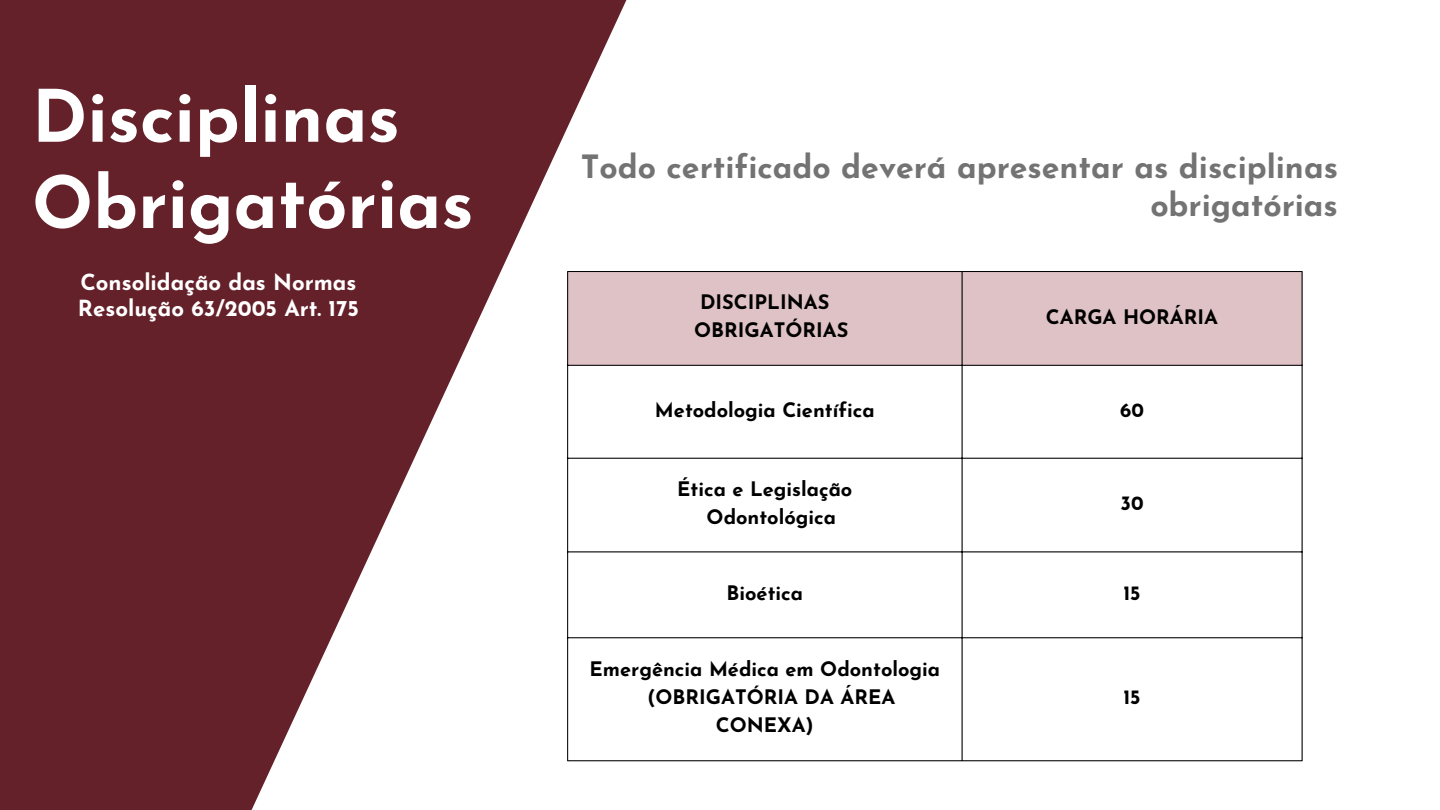
<style>
.page{position:relative;width:1440px;height:810px;background:#fff}
.page>*{position:absolute;margin:0;border:0;box-sizing:border-box;transform-origin:0 0}
.t1{font:700 72px/86.2px "Josefin Sans";color:#fff}
.t2{font:700 32px/38.1px "Josefin Sans";color:#737373;text-align:right}
.t3{font:700 22.2px/25.9px "Josefin Sans";color:#fff}
.t4{font:700 20px/27.8px "Josefin Sans";color:#000}
</style>
<div class="page">
<svg style="left:0;top:0;width:669px;height:810px;fill:#65212a"></svg>
<div style="left:568px;top:272px;width:734px;height:93px;background:#dfc2c5"></div>
<hr style="left:567px;top:272px;width:1px;height:488px;background:#000">
<hr style="left:962px;top:272px;width:1px;height:488px;background:#000">
<hr style="left:1302px;top:272px;width:1px;height:488px;background:#000">
<hr style="left:567px;top:271px;width:735px;height:1px;background:#000">
<hr style="left:567px;top:365px;width:735px;height:1px;background:#000">
<hr style="left:567px;top:458px;width:735px;height:1px;background:#000">
<hr style="left:567px;top:552px;width:735px;height:1px;background:#000">
<hr style="left:567px;top:637px;width:735px;height:1px;background:#000">
<hr style="left:567px;top:760px;width:735px;height:1px;background:#000">
<h1 class="t1" style="left:32px;top:81px;width:443px">Disciplinas<br>Obrigatórias</h1>
<p class="t3" style="left:78px;top:271px;width:282px">Consolidação das Normas<br>Resolução 63/2005 Art. 175</p>
<h2 class="t2" style="left:581px;top:151px;width:759px">Todo certificado deverá apresentar as disciplinas obrigatórias</h2>
<p class="t4" style="left:694px;top:291px;width:156px;text-indent:6px">DISCIPLINAS<br>OBRIGATÓRIAS</p>
<p class="t4" style="left:1046px;top:305px;width:174px">CARGA HORÁRIA</p>
<p class="t4" style="left:655px;top:398px;width:221px">Metodologia Científica</p>
<p class="t4" style="left:1120px;top:398px;width:25px">60</p>
<p class="t4" style="left:707px;top:477px;width:147px;text-indent:-29px">Ética e Legislação<br>Odontológica</p>
<p class="t4" style="left:1120px;top:491px;width:25px">30</p>
<p class="t4" style="left:727px;top:581px;width:78px">Bioética</p>
<p class="t4" style="left:1123px;top:581px;width:19px">15</p>
<p class="t4" style="left:590px;top:658px;width:352px">Emergência Médica em Odontologia</p>
<p class="t4" style="left:647px;top:685px;width:249px">(OBRIGATÓRIA DA ÁREA</p>
<p class="t4" style="left:716px;top:713px;width:99px">CONEXA)</p>
<p class="t4" style="left:1123px;top:685px;width:19px">15</p>
</div>
